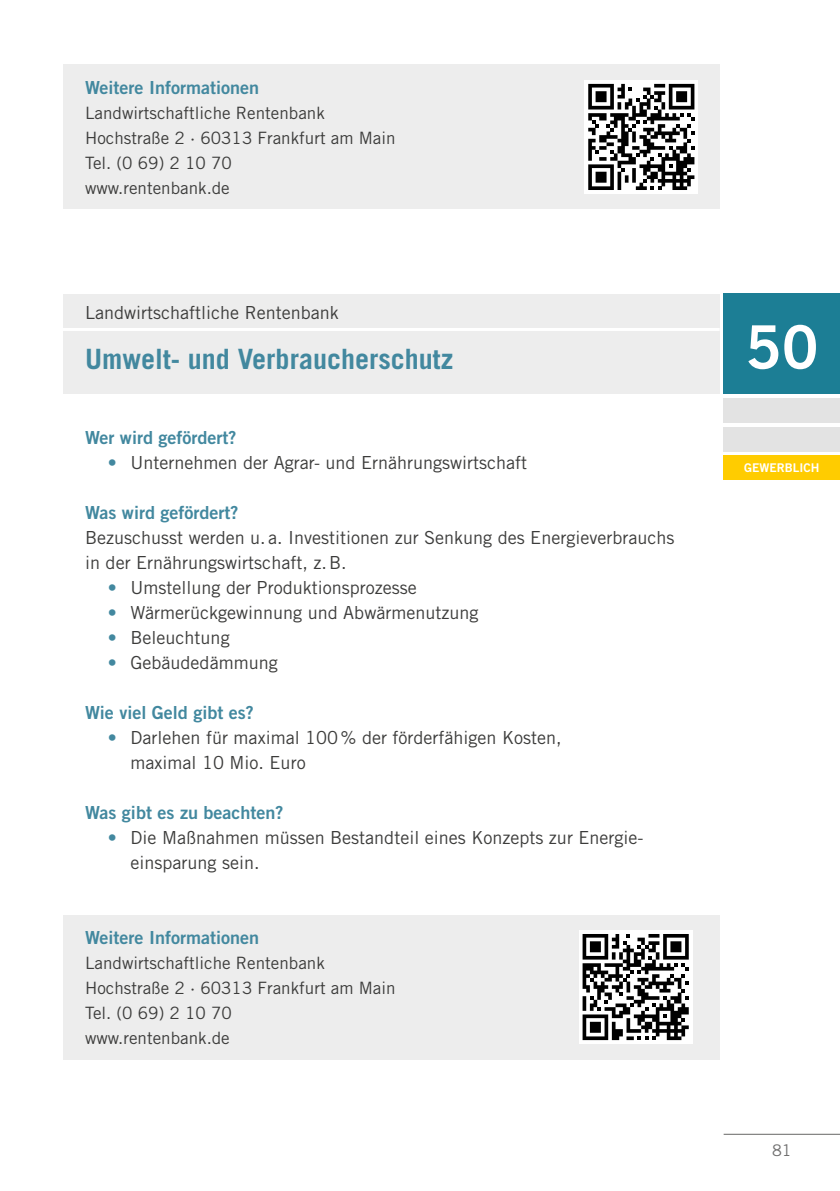
<style>
.page{position:relative;width:840px;height:1191px;background:#fff}
.page>*{position:absolute;margin:0;border:0;box-sizing:border-box;transform-origin:0 0}
.t1{font:60px "Trade Gothic LT Std Bd 2";color:#fff}
.Projekt_H1{font:700 28px "Trade Gothic LT Std";color:#42889f}
.Fließtext{font:18px/25px "Trade Gothic LT Std";color:#3c3c3b}
.Projekt_H2{font:18px "Trade Gothic LT Std Bd 2";color:#42889f}
.Projektförderer{font:18px "Trade Gothic LT Std";color:#3c3c3b}
.Infotext{font:17px "Trade Gothic LT Std";color:#3c3c3b}
.t2{font:16px "Trade Gothic LT Std";color:#706f6f}
.t3{font:12px "Trade Gothic LT Std Bd 2";color:#fff}
.s1{color:#42889f}
</style>
<div class="page">
<hr style="left:723px;top:1133px;width:116px;height:1px;background:#666665">
<div style="left:63px;top:294px;width:656px;height:99px;background:#ededed"></div>
<hr style="left:60px;top:328px;width:659px;height:3px;background:#fff">
<div style="left:723px;top:294px;width:116px;height:100px;background:#1c7e95"></div>
<div style="left:723px;top:398px;width:116px;height:24px;background:#e3e3e3"></div>
<div style="left:723px;top:426px;width:116px;height:25px;background:#e3e3e3"></div>
<div style="left:723px;top:455px;width:116px;height:25px;background:#fc0"></div>
<div style="left:63px;top:64px;width:656px;height:145px;background:#ededed"></div>
<div style="left:63px;top:914px;width:656px;height:145px;background:#ededed"></div>
<div style="left:584px;top:80px;width:113px;height:114px;background:#fff"></div>
<svg style="left:588px;top:84px;width:106px;height:106px"></svg>
<div style="left:578px;top:930px;width:114px;height:113px;background:#fff"></div>
<svg style="left:582px;top:934px;width:106px;height:106px"></svg>
<h2 class="Projekt_H2" style="left:85px;top:76px;width:175px">Weitere Informationen</h2>
<p class="Infotext" style="left:85px;top:102px;width:241px">Landwirtschaftliche Rentenbank</p>
<p class="Infotext" style="left:85px;top:127px;width:312px">Hochstraße 2 · 60313 Frankfurt am Main</p>
<p class="Infotext" style="left:85px;top:152px;width:148px">Tel. (0 69) 2 10 70</p>
<p class="Infotext" style="left:85px;top:177px;width:146px">www.rentenbank.de</p>
<p class="Projektförderer" style="left:85px;top:301px;width:255px">Landwirtschaftliche Rentenbank</p>
<h1 class="Projekt_H1" style="left:85px;top:341px;width:369px">Umwelt- und Verbraucherschutz</h1>
<h2 class="Projekt_H2" style="left:85px;top:426px;width:153px">Wer wird gefördert?</h2>
<p class="Fließtext" style="left:108px;top:449px;width:420px"><span class="s1">•</span> Unternehmen der Agrar- und Ernährungswirtschaft</p>
<h2 class="Projekt_H2" style="left:85px;top:501px;width:155px">Was wird gefördert?</h2>
<p class="Fließtext" style="left:85px;top:524px;width:590px">Bezuschusst werden u.a. Investitionen zur Senkung des Energieverbrauchs in der Ernährungswirtschaft, z.B.</p>
<p class="Fließtext" style="left:108px;top:574px;width:310px"><span class="s1">•</span> Umstellung der Produktionsprozesse</p>
<p class="Fließtext" style="left:108px;top:599px;width:372px"><span class="s1">•</span> Wärmerückgewinnung und Abwärmenutzung</p>
<p class="Fließtext" style="left:108px;top:624px;width:123px"><span class="s1">•</span> Beleuchtung</p>
<p class="Fließtext" style="left:108px;top:649px;width:171px"><span class="s1">•</span> Gebäudedämmung</p>
<h2 class="Projekt_H2" style="left:85px;top:701px;width:170px">Wie viel Geld gibt es?</h2>
<p class="Fließtext" style="left:130px;top:724px;width:432px;text-indent:-23px"><span class="s1">•</span> Darlehen für maximal 100% der förderfähigen Kosten, maximal 10 Mio. Euro</p>
<h2 class="Projekt_H2" style="left:85px;top:801px;width:200px">Was gibt es zu beachten?</h2>
<p class="Fließtext" style="left:130px;top:824px;width:513px;text-indent:-23px"><span class="s1">•</span> Die Maßnahmen müssen Bestandteil eines Konzepts zur Energie&shy;einsparung sein.</p>
<h2 class="Projekt_H2" style="left:85px;top:926px;width:175px">Weitere Informationen</h2>
<p class="Infotext" style="left:85px;top:952px;width:241px">Landwirtschaftliche Rentenbank</p>
<p class="Infotext" style="left:85px;top:977px;width:312px">Hochstraße 2 · 60313 Frankfurt am Main</p>
<p class="Infotext" style="left:85px;top:1002px;width:148px">Tel. (0 69) 2 10 70</p>
<p class="Infotext" style="left:85px;top:1027px;width:146px">www.rentenbank.de</p>
<h1 class="t1" style="left:744px;top:310px;width:75px">50</h1>
<p class="t3" style="left:743px;top:461px;width:77px">GEWERBLICH</p>
<p class="t2" style="left:771px;top:1140px;width:21px">81</p>
</div>
